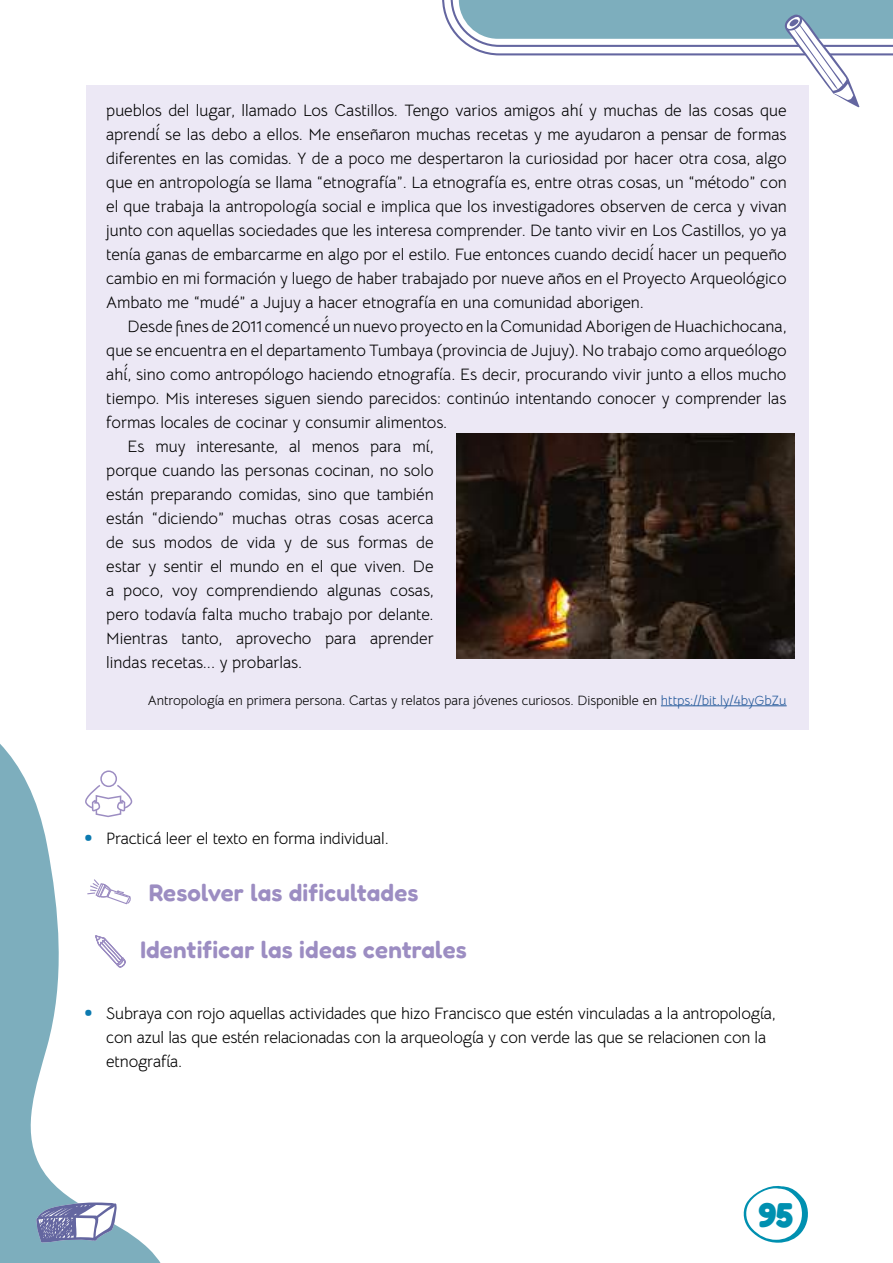
<style>
.page{position:relative;width:893px;height:1263px;background:#fff}
.page>*{position:absolute;margin:0;border:0;box-sizing:border-box;transform-origin:0 0}
.t1{font:700 34.5px "Fredoka";color:#0090b0}
.t2{font:600 24px "Fredoka";letter-spacing:.01em;color:#9c8dc2}
.t3{font:16.5px/24px "Bellota Text";color:#000;text-align:justify}
.t4{font:13.5px "Bellota Text";color:#000}
.s1{color:#265a9b}
.s2{font-family:"Fredoka";font-weight:700;font-size:21px;color:#0c7ab0}
</style>
<div class="page">
<svg style="left:0;top:744px;width:161px;height:519px"></svg>
<svg style="left:36px;top:1202px;width:81px;height:41px"></svg>
<svg style="left:442px;top:0;width:451px;height:107px"></svg>
<svg style="left:743px;top:1186px;width:65px;height:57px"></svg>
<div style="left:86px;top:85px;width:723px;height:644px;background:#ece8f5"></div>
<hr style="left:661px;top:705px;width:126px;height:1px;background:#265a9b">
<svg style="left:82px;top:729px;width:52px;height:352px"></svg>
<img style="left:457px;top:434px;width:337px;height:225px">
<p class="t3" style="left:106px;top:97px;width:682px">pueblos del lugar, llamado Los Castillos. Tengo varios amigos ahí y muchas de las cosas que aprendí́ se las debo a ellos. Me enseñaron muchas recetas y me ayudaron a pensar de formas diferentes en las comidas. Y de a poco me despertaron la curiosidad por hacer otra cosa, algo que en antropología se llama “etnografía”. La etnografía es, entre otras cosas, un “método” con el que trabaja la antropología social e implica que los investigadores observen de cerca y vivan junto con aquellas sociedades que les interesa comprender. De tanto vivir en Los Castillos, yo ya tenía ganas de embarcarme en algo por el estilo. Fue entonces cuando decidí́hacer un pequeño cambio en mi formación y luego de haber trabajado por nueve años en el Proyecto Arqueológico Ambato me “mudé” a Jujuy a hacer etnografía en una comunidad aborigen.</p>
<p class="t3" style="left:128px;top:313px;width:661px">Desde fines de 2011 comencé́un nuevo proyecto en la Comunidad Aborigen de Huachichocana,</p>
<p class="t3" style="left:106px;top:337px;width:682px">que se encuentra en el departamento Tumbaya (provincia de Jujuy). No trabajo como arqueólogo</p>
<p class="t3" style="left:106px;top:361px;width:682px">ahí́, sino como antropólogo haciendo etnografía. Es decir, procurando vivir junto a ellos mucho</p>
<p class="t3" style="left:106px;top:385px;width:682px">tiempo. Mis intereses siguen siendo parecidos: continúo intentando conocer y comprender las</p>
<p class="t3" style="left:106px;top:409px;width:342px">formas locales de cocinar y consumir alimentos.</p>
<p class="t3" style="left:128px;top:433px;width:308px">Es muy interesante, al menos para mí,</p>
<p class="t3" style="left:106px;top:457px;width:329px">porque cuando las personas cocinan, no solo</p>
<p class="t3" style="left:106px;top:481px;width:329px">están preparando comidas, sino que también</p>
<p class="t3" style="left:106px;top:505px;width:329px">están “diciendo” muchas otras cosas acerca</p>
<p class="t3" style="left:106px;top:529px;width:329px">de sus modos de vida y de sus formas de</p>
<p class="t3" style="left:106px;top:553px;width:329px">estar y sentir el mundo en el que viven. De</p>
<p class="t3" style="left:106px;top:577px;width:329px">a poco, voy comprendiendo algunas cosas,</p>
<p class="t3" style="left:106px;top:601px;width:329px">pero todavía falta mucho trabajo por delante.</p>
<p class="t3" style="left:106px;top:625px;width:329px">Mientras tanto, aprovecho para aprender</p>
<p class="t3" style="left:106px;top:649px;width:197px">lindas recetas... y probarlas.</p>
<p class="t4" style="left:148px;top:690px;width:640px">Antropología en primera persona. Cartas y relatos para jóvenes curiosos. Disponible en <span class="s1">https://bit.ly/4byGbZu</span></p>
<p class="t3" style="left:85px;top:825px;width:305px"><span class="s2">•</span> Practicá leer el texto en forma individual.</p>
<h2 class="t2" style="left:149px;top:878px;width:271px">Resolver las dificultades</h2>
<h2 class="t2" style="left:140px;top:935px;width:328px">Identificar las ideas centrales</h2>
<p class="t3" style="left:106px;top:1000px;width:671px;text-align:left;text-indent:-21px"><span class="s2">•</span> Subraya con rojo aquellas actividades que hizo Francisco que estén vinculadas a la antropología, con azul las que estén relacionadas con la arqueología y con verde las que se relacionen con la etnografía.</p>
<h1 class="t1" style="left:758px;top:1194px;width:36px">95</h1>
</div>
